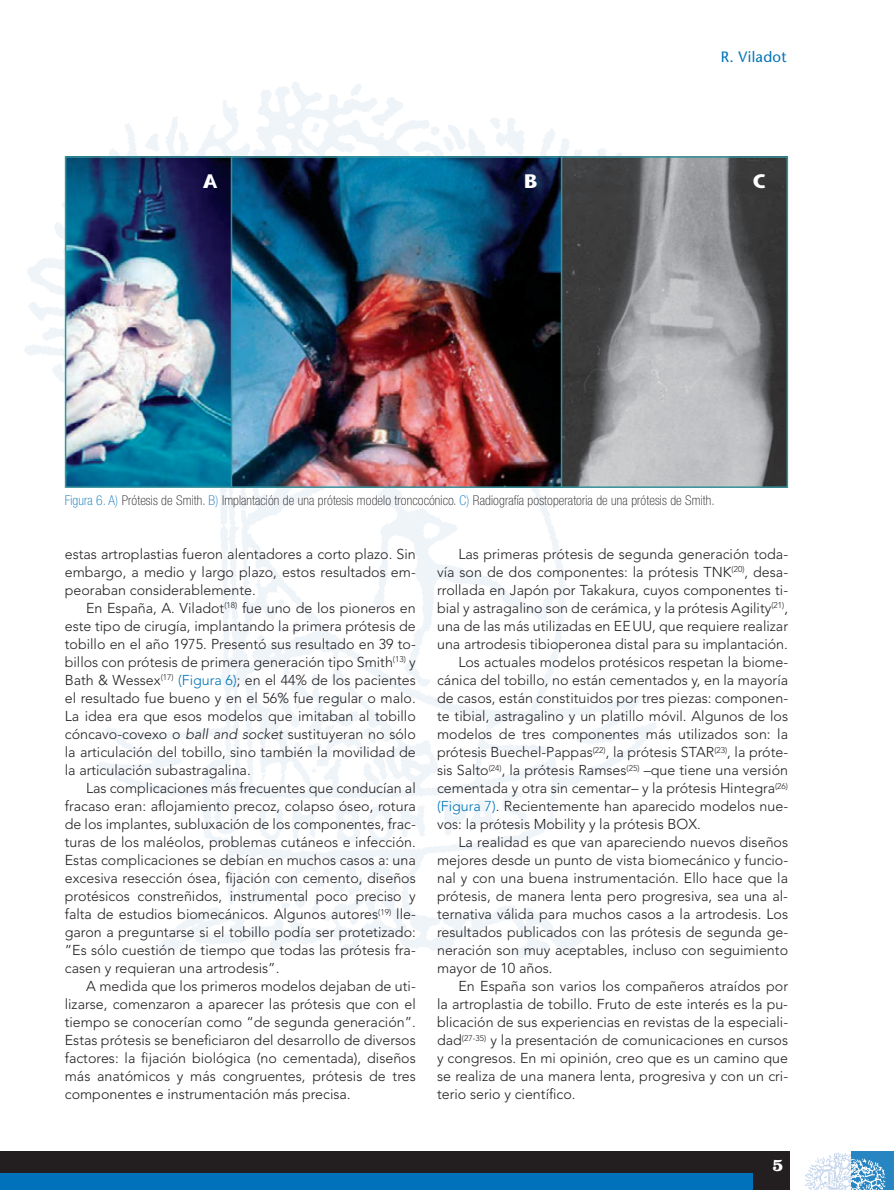
<style>
.page{position:relative;width:894px;height:1190px;background:#fff}
.page>*{position:absolute;margin:0;border:0;box-sizing:border-box;transform-origin:0 0}
.t1{font:700 19.5px "Stone Sans Std";color:#fff}
.t2{font:700 18px "Clarendon LT Std";color:#fff}
.t3{font:500 15px "Stone Sans Std";letter-spacing:.02em;color:#0074b6}
.t4{font:300 14.25px "Avenir LT Std";color:#231f20}
.t5{font:100 condensed 13.5px "Helvetica Neue LT Std";letter-spacing:.01em;color:#231f20}
.s1{color:#0074b6}
.s2{color:#0071bb}
.s3{font-style:italic}
</style>
<div class="page">
<div style="left:1px;top:1151px;width:892px;height:39px;background:#231f20"></div>
<hr style="left:0;top:1151px;width:1px;height:39px;background:#231f20">
<div style="left:1px;top:1173px;width:751px;height:17px;background:#0071bb"></div>
<div style="left:850px;top:1151px;width:43px;height:39px;background:#2785c1"></div>
<img style="left:850px;top:1153px;width:36px;height:37px">
<div style="left:789px;top:1151px;width:61px;height:39px;background:#fff"></div>
<img style="left:805px;top:1152px;width:45px;height:38px">
<img style="left:68px;top:159px;width:163px;height:326px">
<div style="left:65px;top:156px;width:177px;height:332px;border:2px solid #37939b"></div>
<img style="left:234px;top:159px;width:551px;height:326px">
<div style="left:231px;top:156px;width:336px;height:332px;border:2px solid #37939b"></div>
<div style="left:560px;top:156px;width:228px;height:332px;border:2px solid #37939b"></div>
<svg style="left:0;top:1173px;width:1px;height:17px"></svg>
<svg style="left:203px;top:174px;width:14px;height:14px"></svg>
<p class="t3" style="left:720px;top:48px;width:67px">R. Viladot</p>
<p class="t1" style="left:524px;top:169px;width:15px">B</p>
<p class="t1" style="left:752px;top:169px;width:15px">C</p>
<p class="t5" style="left:65px;top:493px;width:651px"><span class="s1">Figura 6.</span> <span class="s2">A)</span> Prótesis de Smith. <span class="s2">B)</span> Implantación de una prótesis modelo troncocónico. <span class="s2">C)</span> Radiografía postoperatoria de una prótesis de Smith.</p>
<p class="t4" style="left:65px;top:546px;width:352px">estas artroplastias fueron alentadores a corto plazo. Sin</p>
<p class="t4" style="left:65px;top:564px;width:352px">embargo, a medio y largo plazo, estos resultados em-</p>
<p class="t4" style="left:65px;top:582px;width:192px">peoraban considerablemente.</p>
<p class="t4" style="left:86px;top:600px;width:331px">En España, A. Viladot<sup>(18)</sup> fue uno de los pioneros en</p>
<p class="t4" style="left:65px;top:618px;width:352px">este tipo de cirugía, implantando la primera prótesis de</p>
<p class="t4" style="left:65px;top:636px;width:352px">tobillo en el año 1975. Presentó sus resultado en 39 to-</p>
<p class="t4" style="left:65px;top:654px;width:352px">billos con prótesis de primera generación tipo Smith<sup>(13)</sup> y</p>
<p class="t4" style="left:65px;top:672px;width:352px">Bath &amp; Wessex<sup>(17)</sup> <span class="s1">(Figura 6)</span>; en el 44% de los pacientes</p>
<p class="t4" style="left:65px;top:690px;width:352px">el resultado fue bueno y en el 56% fue regular o malo.</p>
<p class="t4" style="left:65px;top:708px;width:352px">La idea era que esos modelos que imitaban al tobillo</p>
<p class="t4" style="left:65px;top:726px;width:352px">cóncavo-covexo o <span class="s3">ball and socket</span> sustituyeran no sólo</p>
<p class="t4" style="left:65px;top:744px;width:352px">la articulación del tobillo, sino también la movilidad de</p>
<p class="t4" style="left:65px;top:762px;width:187px">la articulación subastragalina.</p>
<p class="t4" style="left:86px;top:780px;width:331px">Las complicaciones más frecuentes que conducían al</p>
<p class="t4" style="left:65px;top:798px;width:352px">fracaso eran: aflojamiento precoz, colapso óseo, rotura</p>
<p class="t4" style="left:65px;top:816px;width:352px">de los implantes, subluxación de los componentes, frac-</p>
<p class="t4" style="left:65px;top:834px;width:352px">turas de los maléolos, problemas cutáneos e infección.</p>
<p class="t4" style="left:65px;top:852px;width:352px">Estas complicaciones se debían en muchos casos a: una</p>
<p class="t4" style="left:65px;top:870px;width:352px">excesiva resección ósea, fijación con cemento, diseños</p>
<p class="t4" style="left:65px;top:888px;width:352px">protésicos constreñidos, instrumental poco preciso y</p>
<p class="t4" style="left:65px;top:906px;width:352px">falta de estudios biomecánicos. Algunos autores<sup>(19)</sup> lle-</p>
<p class="t4" style="left:65px;top:924px;width:352px">garon a preguntarse si el tobillo podía ser protetizado:</p>
<p class="t4" style="left:65px;top:942px;width:352px">”Es sólo cuestión de tiempo que todas las prótesis fra-</p>
<p class="t4" style="left:65px;top:960px;width:216px">casen y requieran una artrodesis”.</p>
<p class="t4" style="left:86px;top:978px;width:331px">A medida que los primeros modelos dejaban de uti-</p>
<p class="t4" style="left:65px;top:996px;width:352px">lizarse, comenzaron a aparecer las prótesis que con el</p>
<p class="t4" style="left:65px;top:1014px;width:352px">tiempo se conocerían como “de segunda generación”.</p>
<p class="t4" style="left:65px;top:1032px;width:352px">Estas prótesis se beneficiaron del desarrollo de diversos</p>
<p class="t4" style="left:65px;top:1050px;width:352px">factores: la fijación biológica (no cementada), diseños</p>
<p class="t4" style="left:65px;top:1068px;width:352px">más anatómicos y más congruentes, prótesis de tres</p>
<p class="t4" style="left:65px;top:1086px;width:287px">componentes e instrumentación más precisa.</p>
<p class="t4" style="left:458px;top:546px;width:331px">Las primeras prótesis de segunda generación toda-</p>
<p class="t4" style="left:437px;top:564px;width:352px">vía son de dos componentes: la prótesis TNK<sup>(20)</sup>, desa-</p>
<p class="t4" style="left:437px;top:582px;width:352px">rrollada en Japón por Takakura, cuyos componentes ti-</p>
<p class="t4" style="left:437px;top:600px;width:352px">bial y astragalino son de cerámica, y la prótesis Agility<sup>(21)</sup>,</p>
<p class="t4" style="left:437px;top:618px;width:352px">una de las más utilizadas en EEUU, que requiere realizar</p>
<p class="t4" style="left:437px;top:636px;width:352px">una artrodesis tibioperonea distal para su implantación.</p>
<p class="t4" style="left:458px;top:654px;width:331px">Los actuales modelos protésicos respetan la biome-</p>
<p class="t4" style="left:437px;top:672px;width:352px">cánica del tobillo, no están cementados y, en la mayoría</p>
<p class="t4" style="left:437px;top:690px;width:352px">de casos, están constituidos por tres piezas: componen-</p>
<p class="t4" style="left:437px;top:708px;width:352px">te tibial, astragalino y un platillo móvil. Algunos de los</p>
<p class="t4" style="left:437px;top:726px;width:352px">modelos de tres componentes más utilizados son: la</p>
<p class="t4" style="left:437px;top:744px;width:352px">prótesis Buechel-Pappas<sup>(22)</sup>, la prótesis STAR<sup>(23)</sup>, la próte-</p>
<p class="t4" style="left:437px;top:762px;width:352px">sis Salto<sup>(24)</sup>, la prótesis Ramses<sup>(25)</sup> –que tiene una versión</p>
<p class="t4" style="left:437px;top:780px;width:352px">cementada y otra sin cementar– y la prótesis Hintegra<sup>(26)</sup></p>
<p class="t4" style="left:437px;top:798px;width:352px"><span class="s1">(Figura 7)</span>. Recientemente han aparecido modelos nue-</p>
<p class="t4" style="left:437px;top:816px;width:265px">vos: la prótesis Mobility y la prótesis BOX.</p>
<p class="t4" style="left:458px;top:834px;width:331px">La realidad es que van apareciendo nuevos diseños</p>
<p class="t4" style="left:437px;top:852px;width:352px">mejores desde un punto de vista biomecánico y funcio-</p>
<p class="t4" style="left:437px;top:870px;width:352px">nal y con una buena instrumentación. Ello hace que la</p>
<p class="t4" style="left:437px;top:888px;width:352px">prótesis, de manera lenta pero progresiva, sea una al-</p>
<p class="t4" style="left:437px;top:906px;width:352px">ternativa válida para muchos casos a la artrodesis. Los</p>
<p class="t4" style="left:437px;top:924px;width:352px">resultados publicados con las prótesis de segunda ge-</p>
<p class="t4" style="left:437px;top:942px;width:352px">neración son muy aceptables, incluso con seguimiento</p>
<p class="t4" style="left:437px;top:960px;width:117px">mayor de 10 años.</p>
<p class="t4" style="left:458px;top:978px;width:331px">En España son varios los compañeros atraídos por</p>
<p class="t4" style="left:437px;top:996px;width:352px">la artroplastia de tobillo. Fruto de este interés es la pu-</p>
<p class="t4" style="left:437px;top:1014px;width:352px">blicación de sus experiencias en revistas de la especiali-</p>
<p class="t4" style="left:437px;top:1032px;width:352px">dad<sup>(27-35)</sup> y la presentación de comunicaciones en cursos</p>
<p class="t4" style="left:437px;top:1050px;width:352px">y congresos. En mi opinión, creo que es un camino que</p>
<p class="t4" style="left:437px;top:1068px;width:352px">se realiza de una manera lenta, progresiva y con un cri-</p>
<p class="t4" style="left:437px;top:1086px;width:140px">terio serio y científico.</p>
<p class="t2" style="left:772px;top:1153px;width:12px">5</p>
</div>
